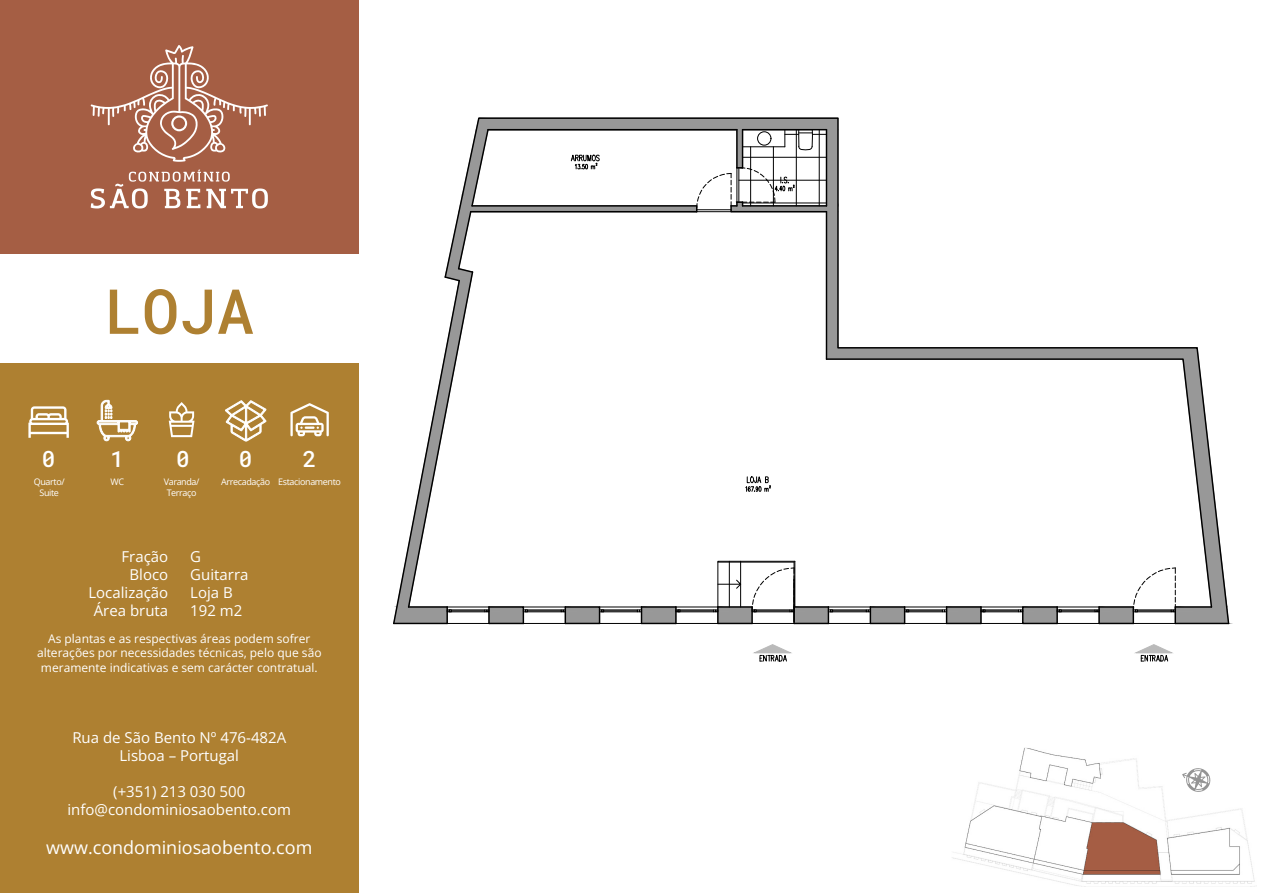
<style>
.page{position:relative;width:1263px;height:893px;background:#fff}
.page>*{position:absolute;margin:0;border:0;box-sizing:border-box;transform-origin:0 0}
.t1{font:62.1px "Roboto Mono";color:#ae8031}
.t2{font:22.5px "Roboto Mono";color:#fff}
.t3{font:18px "Open Sans";color:#fff}
.t4{font:15px/18px "Open Sans";color:#fff;text-align:center}
.t5{font:12px/14.4px "Open Sans";color:#fff;text-align:center}
.t6{font:9px "Open Sans";letter-spacing:-.04em;color:#fff}
</style>
<div class="page">
<div style="left:0;top:363px;width:359px;height:530px;background:#ae8031"></div>
<svg style="left:393px;top:117px;width:836px;height:508px"></svg>
<svg style="left:754px;top:644px;width:37px;height:18px"></svg>
<svg style="left:1135px;top:644px;width:37px;height:18px"></svg>
<svg style="left:28px;top:406px;width:41px;height:32px"></svg>
<svg style="left:290px;top:403px;width:39px;height:33px"></svg>
<svg style="left:169px;top:402px;width:25px;height:35px"></svg>
<svg style="left:225px;top:400px;width:41px;height:41px"></svg>
<svg style="left:97px;top:400px;width:41px;height:42px"></svg>
<div style="left:0;top:0;width:359px;height:254px;background:#a55e44"></div>
<img style="left:952px;top:748px;width:303px;height:139px">
<svg style="left:1182px;top:767px;width:30px;height:26px"></svg>
<svg style="left:91px;top:170px;width:177px;height:38px"></svg>
<svg style="left:90px;top:45px;width:178px;height:117px"></svg>
<p class="t1" style="left:105px;top:269px;width:151px">LOJA</p>
<p class="t2" style="left:42px;top:444px;width:15px">0</p>
<p class="t2" style="left:111px;top:444px;width:15px">1</p>
<p class="t2" style="left:176px;top:444px;width:15px">0</p>
<p class="t2" style="left:239px;top:444px;width:15px">0</p>
<p class="t2" style="left:303px;top:444px;width:15px">2</p>
<p class="t6" style="left:34px;top:476px;width:32px">Quarto/</p>
<p class="t6" style="left:39px;top:486px;width:21px">Suite</p>
<p class="t6" style="left:111px;top:476px;width:15px">WC</p>
<p class="t6" style="left:164px;top:476px;width:37px">Varanda/</p>
<p class="t6" style="left:221px;top:476px;width:51px">Arrecadação</p>
<p class="t6" style="left:278px;top:476px;width:64px">Estacionamento</p>
<p class="t6" style="left:167px;top:486px;width:31px">Terraço</p>
<p class="t4" style="left:88px;top:547px;width:81px;text-align:right">Fração<br>Bloco<br>Localização<br>Área bruta</p>
<p class="t5" style="left:37px;top:631px;width:286px">As plantas e as respectivas áreas podem sofrer alterações por necessidades técnicas, pelo que são meramente indicativas e sem carácter contratual.</p>
<p class="t4" style="left:190px;top:547px;width:12px">G</p>
<p class="t4" style="left:190px;top:565px;width:60px">Guitarra</p>
<p class="t4" style="left:190px;top:583px;width:44px">Loja B</p>
<p class="t4" style="left:190px;top:601px;width:54px">192 m2</p>
<p class="t4" style="left:72px;top:728px;width:215px">Rua de São Bento Nº 476-482A<br>Lisboa – Portugal</p>
<p class="t4" style="left:68px;top:782px;width:225px">(+351) 213 030 500 info@condominiosaobento.com</p>
<p class="t3" style="left:46px;top:836px;width:268px">www.condominiosaobento.com</p>
</div>
